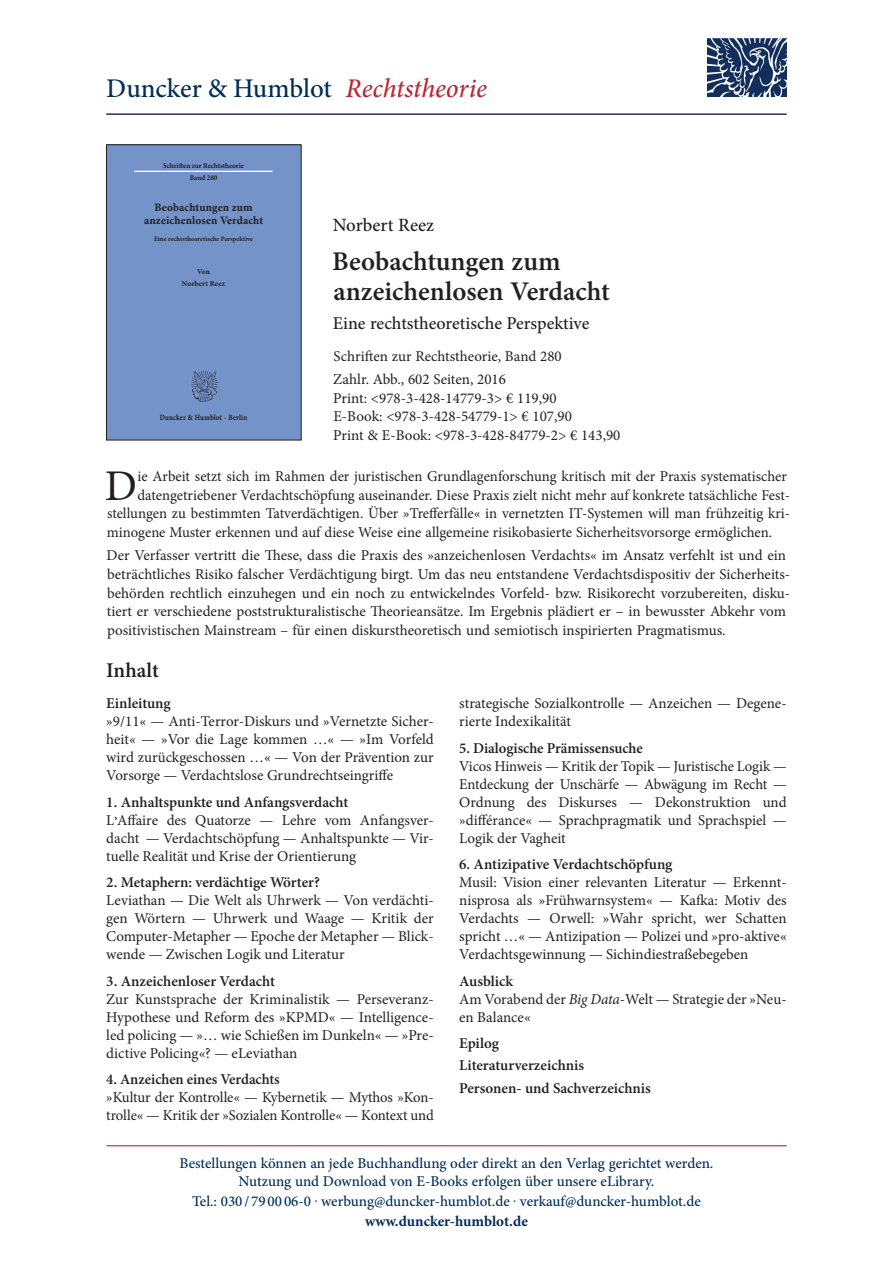
<style>
.page{position:relative;width:893px;height:1263px;background:#fff}
.page>*{position:absolute;margin:0;border:0;box-sizing:border-box;transform-origin:0 0}
.t1{font:43.8px "Minion Pro";color:#231f20}
.t2{font:600 27px/30px "Minion Pro";color:#231f20}
.t3{font:500 27px "Minion Pro";letter-spacing:-.005em;color:#002d56}
.t4{font:600 21px "Minion Pro";color:#231f20}
.t5{font:500 18.75px "Minion Pro";color:#231f20}
.t6{font:500 18px "Minion Pro";letter-spacing:-.005em;color:#231f20}
.t7{font:15px/18px "Minion Pro";color:#231f20}
.t8{font:600 15px/22.2px "Minion Pro";letter-spacing:-.005em;color:#231f20}
.t9{font:500 15px/18px "Minion Pro";color:#002d56;text-align:center}
.t10{font:700 15px "Minion Pro";color:#002d56}
.t11{font:700 11.4px/12.6px "Minion Pro";letter-spacing:.01em;color:#231f20;text-align:center}
.t12{font:700 8.1px "Minion Pro";letter-spacing:.01em;color:#231f20;scale:.86 1}
.t13{font:700 7.65px/11.2px "Minion Pro";letter-spacing:.02em;color:#231f20;text-align:center}
.t14{font:700 7.2px/12.1px "Minion Pro";letter-spacing:-.01em;color:#231f20;text-align:center}
.t15{font:700 6.6px "Minion Pro";letter-spacing:.01em;color:#231f20}
.s1{font-style:italic;color:#b72837}
.s2{font-weight:600}
.s3{font-style:italic}
</style>
<div class="page">
<hr style="left:106px;top:1145px;width:681px;height:1px;background:#b72837">
<div style="left:106px;top:145px;width:195px;height:295px;background:#7393c9"></div>
<hr style="left:134px;top:171px;width:139px;height:1px;background:#fff">
<img style="left:191px;top:370px;width:27px;height:32px">
<div style="left:106px;top:145px;width:195px;height:295px;border:1px solid #231f20"></div>
<img style="left:707px;top:38px;width:79px;height:59px">
<hr style="left:106px;top:114px;width:681px;height:1px;background:#002d56">
<h2 class="t3" style="left:106px;top:70px;width:382px">Duncker &amp; Humblot <span class="s1">Rechtstheorie</span></h2>
<p class="t14" style="left:163px;top:159px;width:82px">Schriften zur Rechtstheorie<br>Band 280</p>
<p class="t11" style="left:144px;top:201px;width:121px">Beobachtungen zum anzeichenlosen Verdacht</p>
<p class="t15" style="left:154px;top:234px;width:101px">Eine rechtstheoretische Perspektive</p>
<p class="t13" style="left:182px;top:266px;width:45px">Von<br>Norbert Reez</p>
<p class="t12" style="left:160px;top:412px;width:103px">Duncker &amp; Humblot · Berlin</p>
<p class="t5" style="left:333px;top:213px;width:103px">Norbert Reez</p>
<h2 class="t2" style="left:332px;top:246px;width:279px">Beobachtungen zum anzeichenlosen Verdacht</h2>
<p class="t6" style="left:333px;top:312px;width:258px">Eine rechtstheoretische Perspektive</p>
<p class="t7" style="left:333px;top:345px;width:230px;line-height:23px">Schriften zur Rechtstheorie, Band 280<br>Zahlr. Abb., 602 Seiten, 2016</p>
<p class="t7" style="left:333px;top:389px;width:289px;line-height:18.8px">Print: &lt;978-3-428-14779-3&gt; € 119,90<br>E-Book: &lt;978-3-428-54779-1&gt; € 107,90<br>Print &amp; E-Book: &lt;978-3-428-84779-2&gt; € 143,90</p>
<h1 class="t1" style="left:105px;top:456px;width:34px">D</h1>
<p class="t7" style="left:138px;top:467px;width:651px">ie Arbeit setzt sich im Rahmen der juristischen Grundlagenforschung kritisch mit der Praxis systematischer</p>
<p class="t7" style="left:137px;top:486px;width:654px">datengetriebener Verdachtschöpfung auseinander. Diese Praxis zielt nicht mehr auf konkrete tatsächliche Fest-</p>
<p class="t7" style="left:107px;top:505px;width:685px">stellungen zu bestimmten Tatverdächtigen. Über »Trefferfälle« in vernetzten IT-Systemen will man frühzeitig kri-</p>
<p class="t7" style="left:107px;top:523px;width:667px">minogene Muster erkennen und auf diese Weise eine allgemeine risikobasierte Sicherheitsvorsorge ermöglichen.</p>
<p class="t7" style="left:107px;top:546px;width:685px;line-height:18.8px">Der Verfasser vertritt die These, dass die Praxis des »anzeichenlosen Verdachts« im Ansatz verfehlt ist und ein beträchtliches Risiko falscher Verdächtigung birgt. Um das neu entstandene Verdachtsdispositiv der Sicherheits&shy;behörden rechtlich einzuhegen und ein noch zu entwickelndes Vorfeld- bzw. Risikorecht vorzubereiten, disku&shy;tiert er verschiedene poststrukturalistische Theorieansätze. Im Ergebnis plädiert er – in bewusster Abkehr vom positivistischen Mainstream – für einen diskurstheoretisch und semiotisch inspirierten Pragmatismus.</p>
<h3 class="t4" style="left:106px;top:656px;width:54px">Inhalt</h3>
<p class="t8" style="left:106px;top:692px;width:66px">Einleitung</p>
<p class="t7" style="left:106px;top:712px;width:329px;text-align:justify">»9/11« — Anti-Terror-Diskurs und »Vernetzte Sicher&shy;heit« — »Vor die Lage kommen …« — »Im Vorfeld wird zurückgeschossen …« — Von der Prävention zur Vorsorge — Verdachtslose Grundrechtseingriffe</p>
<p class="t7" style="left:106px;top:793px;width:329px"><span class="s2">1. Anhaltspunkte und Anfangsverdacht<br></span>L<span class="s2">,</span>Affaire des Quatorze — Lehre vom Anfangsver&shy;dacht — Verdachtschöpfung — Anhaltspunkte — Vir&shy;tuelle Realität und Krise der Orientierung</p>
<p class="t8" style="left:106px;top:871px;width:215px">2. Metaphern: verdächtige Wörter?</p>
<p class="t7" style="left:106px;top:891px;width:329px;text-align:justify">Leviathan — Die Welt als Uhrwerk — Von verdächti&shy;gen Wörtern — Uhrwerk und Waage — Kritik der Computer-Metapher — Epoche der Metapher — Blick&shy;wende — Zwischen Logik und Literatur</p>
<p class="t8" style="left:106px;top:970px;width:170px">3. Anzeichenloser Verdacht</p>
<p class="t7" style="left:106px;top:990px;width:329px;text-align:justify">Zur Kunstsprache der Kriminalistik — Perseveranz-Hypothese und Reform des »KPMD« — Intelligence&shy;led policing — »… wie Schießen im Dunkeln« — »Pre&shy;dictive Policing«? — eLeviathan</p>
<p class="t8" style="left:106px;top:1068px;width:175px">4. Anzeichen eines Verdachts</p>
<p class="t7" style="left:106px;top:1088px;width:329px">»Kultur der Kontrolle« — Kybernetik — Mythos »Kon&shy;trolle« — Kritik der »Sozialen Kontrolle« — Kontext und</p>
<p class="t7" style="left:459px;top:694px;width:329px">strategische Sozialkontrolle — Anzeichen — Degene&shy;rierte Indexikalität</p>
<p class="t8" style="left:459px;top:737px;width:185px">5. Dialogische Prämissensuche</p>
<p class="t7" style="left:459px;top:757px;width:329px;text-align:justify">Vicos Hinweis — Kritik der Topik — Juristische Logik — Entdeckung der Unschärfe — Abwägung im Recht — Ordnung des Diskurses — Dekonstruktion und »différance« — Sprachpragmatik und Sprachspiel — Logik der Vagheit</p>
<p class="t8" style="left:459px;top:853px;width:215px">6. Antizipative Verdachtschöpfung</p>
<p class="t7" style="left:459px;top:873px;width:329px;text-align:justify">Musil: Vision einer relevanten Literatur — Erkennt&shy;nisprosa als »Frühwarnsystem« — Kafka: Motiv des Verdachts — Orwell: »Wahr spricht, wer Schatten spricht …« — Antizipation — Polizei und »pro-aktive« Verdachtsgewinnung — Sichindiestraßebegeben</p>
<p class="t7" style="left:459px;top:972px;width:329px"><span class="s2">Ausblick<br></span>Am Vorabend der <span class="s3">Big Data</span>-Welt — Strategie der »Neu&shy;en Balance«</p>
<p class="t8" style="left:459px;top:1032px;width:193px">Epilog<br>Literaturverzeichnis<br>Personen- und Sachverzeichnis</p>
<p class="t9" style="left:179px;top:1154px;width:535px">Bestellungen können an jede Buchhandlung oder direkt an den Verlag gerichtet werden.<br>Nutzung und Download von E-Books erfolgen über unsere eLibrary.</p>
<p class="t9" style="left:192px;top:1192px;width:510px">Tel.: 030 / 79 00 06-0 . werbung@duncker-humblot.de . verkauf@duncker-humblot.de</p>
<p class="t10" style="left:365px;top:1210px;width:164px">www.duncker-humblot.de</p>
</div>
